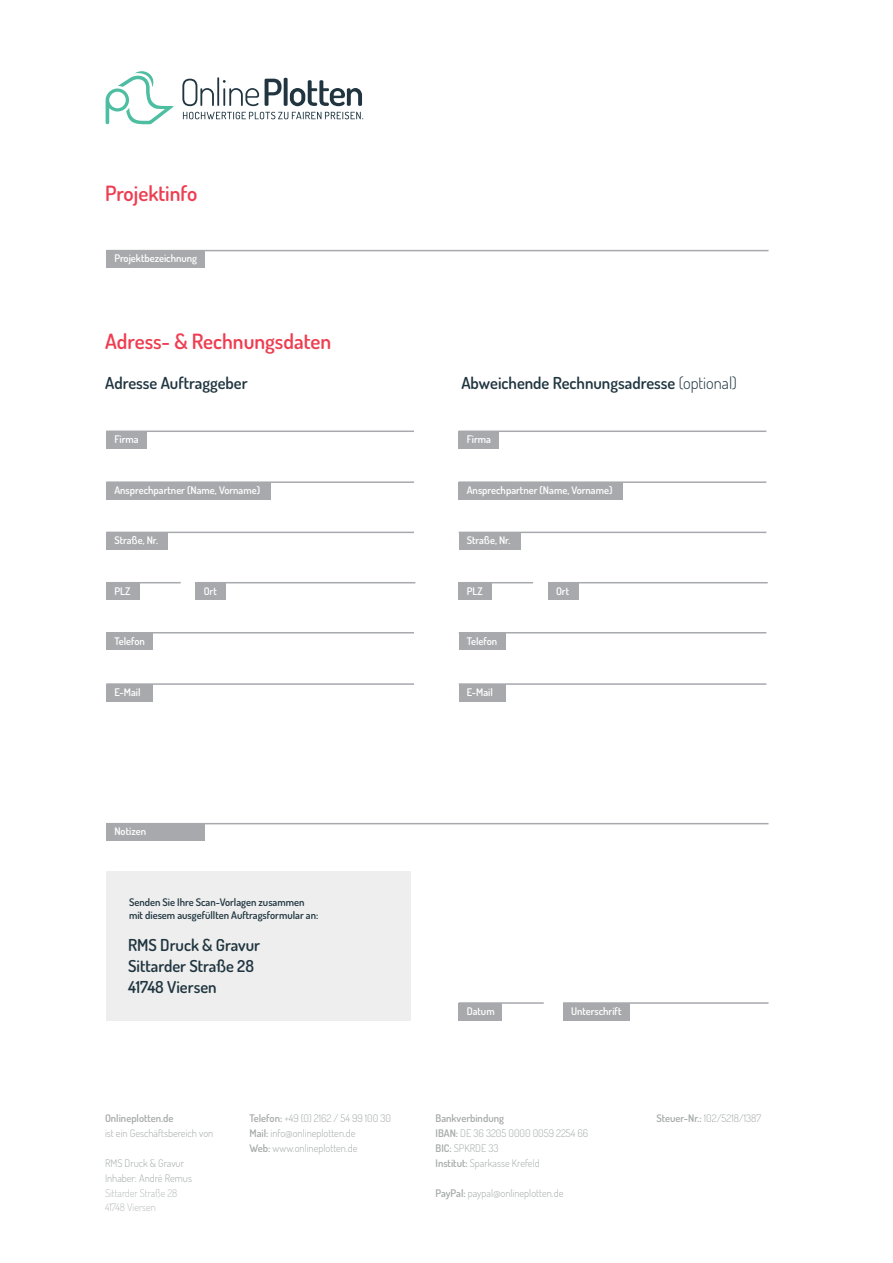
<style>
.page{position:relative;width:893px;height:1263px;background:#fff}
.page>*{position:absolute;margin:0;border:0;box-sizing:border-box;transform-origin:0 0}
.t1{font:600 21px "Dosis";color:#ee3d51}
.t2{font:600 16.5px/21px "Dosis";color:#203540}
.t3{font:300 10.5px/15px "Dosis";color:#a7aaaa}
.t4{font:600 10.5px "Dosis";color:#fff}
.t5{font:600 10.5px/13.2px "Dosis";color:#203540}
.t6{font:200 10.5px/14.7px "Dosis";color:#a7aaaa}
.t7{font:600 10.5px "Dosis";color:#a7aaaa}
.s1{font-weight:300}
.s2{font-weight:600}
</style>
<div class="page">
<svg style="left:106px;top:71px;width:68px;height:54px"></svg>
<svg style="left:183px;top:112px;width:180px;height:7px"></svg>
<svg style="left:182px;top:79px;width:32px;height:27px"></svg>
<hr style="left:217px;top:77px;width:2px;height:29px;background:#203540">
<svg style="left:223px;top:80px;width:36px;height:26px"></svg>
<svg style="left:265px;top:78px;width:97px;height:28px"></svg>
<hr style="left:106px;top:250px;width:663px;height:1px;background:#a8a9ad">
<div style="left:106px;top:251px;width:99px;height:17px;background:#a8a9ad"></div>
<hr style="left:106px;top:823px;width:663px;height:1px;background:#a8a9ad">
<div style="left:106px;top:824px;width:99px;height:17px;background:#a8a9ad"></div>
<hr style="left:106px;top:430px;width:308px;height:2px;background:#a8a9ad">
<div style="left:106px;top:431px;width:40px;height:17px;background:#a8a9ad"></div>
<hr style="left:106px;top:481px;width:308px;height:2px;background:#a8a9ad">
<div style="left:106px;top:482px;width:164px;height:17px;background:#a8a9ad"></div>
<hr style="left:106px;top:532px;width:308px;height:1px;background:#a8a9ad">
<div style="left:106px;top:532px;width:62px;height:17px;background:#a8a9ad"></div>
<hr style="left:106px;top:632px;width:308px;height:1px;background:#a8a9ad">
<div style="left:106px;top:633px;width:47px;height:17px;background:#a8a9ad"></div>
<hr style="left:106px;top:683px;width:308px;height:2px;background:#a8a9ad">
<div style="left:106px;top:684px;width:47px;height:17px;background:#a8a9ad"></div>
<hr style="left:106px;top:582px;width:75px;height:1px;background:#a8a9ad">
<div style="left:106px;top:583px;width:34px;height:17px;background:#a8a9ad"></div>
<hr style="left:196px;top:582px;width:219px;height:1px;background:#a8a9ad">
<div style="left:196px;top:583px;width:30px;height:17px;background:#a8a9ad"></div>
<hr style="left:459px;top:430px;width:307px;height:2px;background:#a8a9ad">
<div style="left:459px;top:431px;width:40px;height:17px;background:#a8a9ad"></div>
<hr style="left:459px;top:481px;width:307px;height:2px;background:#a8a9ad">
<div style="left:459px;top:482px;width:164px;height:17px;background:#a8a9ad"></div>
<hr style="left:459px;top:532px;width:307px;height:1px;background:#a8a9ad">
<div style="left:459px;top:532px;width:61px;height:17px;background:#a8a9ad"></div>
<hr style="left:459px;top:632px;width:307px;height:1px;background:#a8a9ad">
<div style="left:459px;top:633px;width:46px;height:17px;background:#a8a9ad"></div>
<hr style="left:459px;top:683px;width:307px;height:2px;background:#a8a9ad">
<div style="left:459px;top:684px;width:46px;height:17px;background:#a8a9ad"></div>
<hr style="left:459px;top:582px;width:74px;height:1px;background:#a8a9ad">
<div style="left:459px;top:583px;width:33px;height:17px;background:#a8a9ad"></div>
<hr style="left:548px;top:582px;width:220px;height:1px;background:#a8a9ad">
<div style="left:548px;top:583px;width:30px;height:17px;background:#a8a9ad"></div>
<hr style="left:459px;top:1002px;width:85px;height:2px;background:#a8a9ad">
<div style="left:459px;top:1003px;width:43px;height:17px;background:#a8a9ad"></div>
<hr style="left:563px;top:1002px;width:205px;height:2px;background:#a8a9ad">
<div style="left:563px;top:1003px;width:66px;height:17px;background:#a8a9ad"></div>
<div style="left:106px;top:872px;width:304px;height:149px;background:#edeeed"></div>
<h1 class="t1" style="left:105px;top:179px;width:94px">Projektinfo</h1>
<p class="t4" style="left:114px;top:251px;width:84px">Projektbezeichnung</p>
<h1 class="t1" style="left:105px;top:327px;width:228px">Adress- &amp; Rechnungsdaten</h1>
<h2 class="t2" style="left:105px;top:372px;width:144px">Adresse Auftraggeber</h2>
<h2 class="t2" style="left:461px;top:372px;width:277px">Abweichende Rechnungsadresse <span class="s1">(optional)</span></h2>
<p class="t4" style="left:114px;top:432px;width:26px">Firma</p>
<p class="t4" style="left:467px;top:432px;width:26px">Firma</p>
<p class="t4" style="left:114px;top:483px;width:147px">Ansprechpartner (Name, Vorname)</p>
<p class="t4" style="left:114px;top:533px;width:45px">Straße, Nr.</p>
<p class="t4" style="left:467px;top:483px;width:147px">Ansprechpartner (Name, Vorname)</p>
<p class="t4" style="left:467px;top:533px;width:45px">Straße, Nr.</p>
<p class="t4" style="left:114px;top:583px;width:18px">PLZ</p>
<p class="t4" style="left:204px;top:583px;width:15px">Ort</p>
<p class="t4" style="left:467px;top:583px;width:18px">PLZ</p>
<p class="t4" style="left:556px;top:583px;width:15px">Ort</p>
<p class="t4" style="left:114px;top:633px;width:32px">Telefon</p>
<p class="t4" style="left:467px;top:633px;width:32px">Telefon</p>
<p class="t4" style="left:114px;top:685px;width:28px">E-Mail</p>
<p class="t4" style="left:467px;top:685px;width:28px">E-Mail</p>
<p class="t4" style="left:114px;top:824px;width:33px">Notizen</p>
<p class="t5" style="left:129px;top:895px;width:191px">Senden Sie Ihre Scan-Vorlagen zusammen mit diesem ausgefüllten Auftragsformular an:</p>
<h2 class="t2" style="left:128px;top:934px;width:134px">RMS Druck &amp; Gravur<br>Sittarder Straße 28<br>41748 Viersen</h2>
<p class="t4" style="left:467px;top:1004px;width:29px">Datum</p>
<p class="t4" style="left:571px;top:1004px;width:52px">Unterschrift</p>
<p class="t7" style="left:105px;top:1111px;width:70px">Onlineplotten.de</p>
<p class="t3" style="left:105px;top:1125px;width:110px">ist ein Geschäftsbereich von</p>
<p class="t3" style="left:105px;top:1155px;width:89px">RMS Druck &amp; Gravur<br>Inhaber: André Remus</p>
<p class="t6" style="left:105px;top:1185px;width:74px">Sittarder Straße 28<br>41748 Viersen</p>
<p class="t3" style="left:250px;top:1110px;width:143px"><span class="s2">Telefon:</span> +49 (0) 2162 / 54 99 100 30<br><span class="s2">Mail:</span> info@onlineplotten.de<br><span class="s2">Web:</span> www.onlineplotten.de</p>
<p class="t3" style="left:435px;top:1110px;width:154px"><span class="s2">Bankverbindung<br>IBAN:</span> DE 36 3205 0000 0059 2254 66<br><span class="s2">BIC:</span> SPKRDE 33<br><span class="s2">Institut:</span> Sparkasse Krefeld</p>
<p class="t3" style="left:435px;top:1185px;width:129px"><span class="s2">PayPal:</span> paypal@onlineplotten.de</p>
<p class="t3" style="left:657px;top:1110px;width:106px"><span class="s2">Steuer-Nr.:</span> 102/5218/1387</p>
</div>
